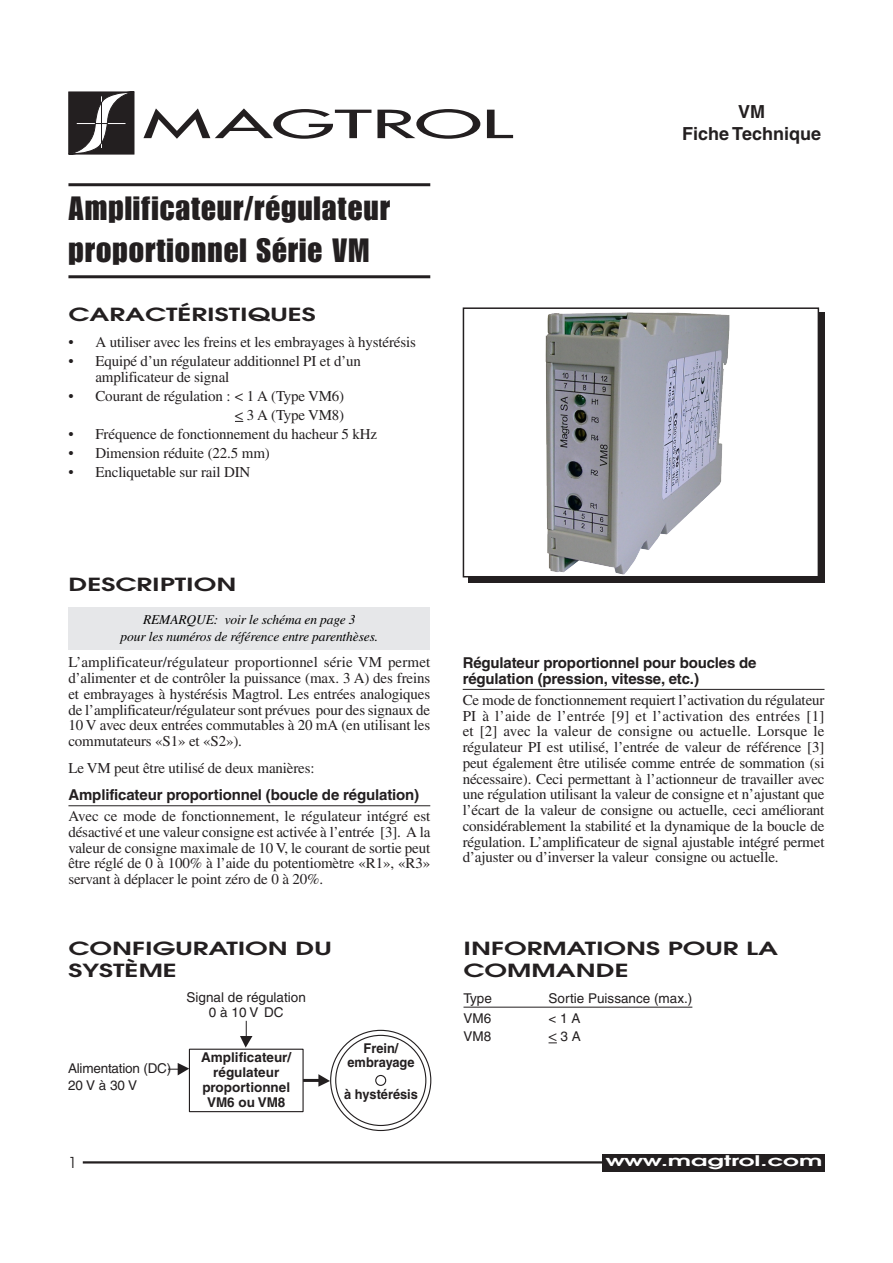
<style>
.page{position:relative;width:893px;height:1263px;background:#fff}
.page>*{position:absolute;margin:0;border:0;box-sizing:border-box;transform-origin:0 0}
.drawing_table_text{font:37.8px "Futura";letter-spacing:-.005em;color:#231f20;scale:2.14 1}
.t1{font:33px/42px "Impact";letter-spacing:.03em;color:#231f20}
.section_heading{font:600 18px/21.6px "Avant Garde";color:#231f20;scale:1.5 1}
.t2{font:700 18px "Helvetica";color:#231f20}
.body_text{font:15px/15.8px "Times";letter-spacing:-.01em;color:#231f20;text-align:justify}
.bullet_list{font:15px/15.8px "Times";letter-spacing:-.01em;color:#231f20}
.subheading{font:700 15px/15.8px "Helvetica";letter-spacing:-.01em;color:#231f20}
.t3{font:15px "Avant Garde";color:#231f20}
.t4{font:600 14.55px "Avant Garde";color:#fff;scale:1.7 1}
.drawing_table_text-2{font:13.5px/15px "Helvetica";color:#231f20;text-align:center}
.table_caption{font:italic 13.5px/16.2px "Times";letter-spacing:-.01em;color:#000;text-align:center}
.drawing_table_text-3{font:700 13.5px/15px "Helvetica";color:#231f20;text-align:center}
.drawing_table_text-4{font:700 13.5px/13.5px "Helvetica";color:#231f20;text-align:center;scale:.95 1}
.s1{font-family:"Times";font-size:15px}
</style>
<div class="page">
<hr style="left:68px;top:183px;width:362px;height:3px;background:#231f20">
<hr style="left:68px;top:275px;width:362px;height:3px;background:#231f20">
<svg style="left:68px;top:92px;width:66px;height:62px;background:#464344"></svg>
<hr style="left:83px;top:1161px;width:524px;height:2px;background:#231f20">
<div style="left:602px;top:1154px;width:223px;height:17px;background:#231f20"></div>
<div style="left:468px;top:313px;width:356px;height:270px;background:#231f20"></div>
<div style="left:463px;top:308px;width:355px;height:269px;background:#fff"></div>
<img style="left:545px;top:312px;width:185px;height:262px">
<div style="left:463px;top:307px;width:356px;height:270px;border:2px solid #231f20"></div>
<hr style="left:68px;top:805px;width:362px;height:1px;background:#231f20">
<hr style="left:463px;top:689px;width:361px;height:1px;background:#231f20">
<svg style="left:168px;top:1063px;width:21px;height:12px"></svg>
<svg style="left:240px;top:1021px;width:12px;height:26px"></svg>
<hr style="left:303px;top:1079px;width:17px;height:3px;background:#231f20">
<svg style="left:318px;top:1074px;width:12px;height:13px"></svg>
<div style="left:375px;top:1075px;width:11px;height:11px;border:1px solid #231f20;border-radius:50%"></div>
<div style="left:189px;top:1049px;width:115px;height:63px;border:1px solid #231f20"></div>
<div style="left:68px;top:607px;width:362px;height:42px;background:#e6e7e9"></div>
<hr style="left:463px;top:1007px;width:229px;height:1px;background:#231f20">
<p class="drawing_table_text" style="left:142px;top:100px;width:174px">MAGTROL</p>
<p class="t1" style="left:68px;top:187px;width:323px">Amplificateur/régulateur proportionnel Série VM</p>
<p class="section_heading" style="left:68px;top:303px;width:166px">CARACTÉRISTIQUES</p>
<p class="bullet_list" style="left:68px;top:334px;width:349px">• A utiliser avec les freins et les embrayages à hystérésis</p>
<p class="bullet_list" style="left:95px;top:353px;width:267px;text-indent:-27px">• Equipé d’un régulateur additionnel PI et d’un amplificateur de signal</p>
<p class="bullet_list" style="left:68px;top:388px;width:277px">• Courant de régulation : &lt; 1 A (Type VM6)</p>
<p class="bullet_list" style="left:235px;top:407px;width:111px">&lt; 3 A (Type VM8)</p>
<p class="bullet_list" style="left:68px;top:426px;width:310px">• Fréquence de fonctionnement du hacheur 5 kHz</p>
<p class="bullet_list" style="left:68px;top:445px;width:203px">• Dimension réduite (22.5 mm)</p>
<p class="bullet_list" style="left:68px;top:464px;width:183px">• Encliquetable sur rail DIN</p>
<p class="section_heading" style="left:68px;top:573px;width:113px">DESCRIPTION</p>
<p class="table_caption" style="left:121px;top:612px;width:259px">REMARQUE: voir le schéma en page 3<br>pour les numéros de référence entre parenthèses.</p>
<p class="t2" style="left:738px;top:101px;width:28px">VM</p>
<p class="t2" style="left:682px;top:123px;width:140px">Fiche Technique</p>
<p class="body_text" style="left:68px;top:654px;width:363px">L’amplificateur/régulateur proportionnel série VM permet d’alimenter et de contrôler la puissance (max. 3 A) des freins et embrayages à hystérésis Magtrol. Les entrées analogiques de l’amplificateur/régulateur sont prévues pour des signaux de 10 V avec deux entrées commutables à 20 mA (en utilisant les commutateurs «S1» et «S2»).</p>
<p class="body_text" style="left:68px;top:760px;width:248px">Le VM peut être utilisé de deux manières:</p>
<p class="subheading" style="left:68px;top:787px;width:352px">Amplificateur proportionnel (boucle de régulation)</p>
<p class="body_text" style="left:68px;top:808px;width:363px">Avec ce mode de fonctionnement, le régulateur intégré est désactivé et une valeur consigne est activée à l’entrée [3]. A la valeur de consigne maximale de 10 V, le courant de sortie peut être réglé de 0 à 100% à l’aide du potentiomètre «R1», «R3» servant à déplacer le point zéro de 0 à 20%.</p>
<p class="section_heading" style="left:68px;top:937px;width:177px">CONFIGURATION DU<br>SYSTÈME</p>
<p class="drawing_table_text-2" style="left:68px;top:1061px;width:105px">Alimentation (DC)</p>
<p class="drawing_table_text-2" style="left:68px;top:1077px;width:71px">20 V à 30 V</p>
<p class="drawing_table_text-2" style="left:187px;top:990px;width:121px">Signal de régulation<br>0 à 10 V DC</p>
<p class="drawing_table_text-3" style="left:201px;top:1049px;width:92px">Amplificateur/ régulateur proportionnel<br>VM6 ou VM8</p>
<p class="drawing_table_text-4" style="left:347px;top:1041px;width:72px">Frein/ embrayage</p>
<p class="drawing_table_text-4" style="left:344px;top:1087px;width:79px">à hystérésis</p>
<p class="subheading" style="left:463px;top:654px;width:295px">Régulateur proportionnel pour boucles de régulation (pression, vitesse, etc.)</p>
<p class="body_text" style="left:463px;top:692px;width:363px">Ce mode de fonctionnement requiert l’activation du régulateur PI à l’aide de l’entrée [9] et l’activation des entrées [1] et [2] avec la valeur de consigne ou actuelle. Lorsque le régulateur PI est utilisé, l’entrée de valeur de référence [3] peut également être utilisée comme entrée de sommation (si nécessaire). Ceci permettant à l’actionneur de travailler avec une régulation utilisant la valeur de consigne et n’ajustant que l’écart de la valeur de consigne ou actuelle, ceci améliorant considérablement la stabilité et la dynamique de la boucle de régulation. L’amplificateur de signal ajustable intégré permet d’ajuster ou d’inverser la valeur consigne ou actuelle.</p>
<p class="section_heading" style="left:463px;top:937px;width:211px">INFORMATIONS POUR LA<br>COMMANDE</p>
<p class="drawing_table_text-2" style="left:463px;top:990px;width:30px">Type</p>
<p class="drawing_table_text-2" style="left:549px;top:990px;width:145px">Sortie Puissance (max.)</p>
<p class="drawing_table_text-2" style="left:463px;top:1011px;width:29px">VM6</p>
<p class="drawing_table_text-2" style="left:549px;top:1011px;width:33px">&lt; 1 A</p>
<p class="drawing_table_text-2" style="left:463px;top:1029px;width:29px">VM8</p>
<p class="drawing_table_text-2" style="left:549px;top:1029px;width:34px"><span class="s1">&lt;</span> 3 A</p>
<p class="t3" style="left:68px;top:1154px;width:10px">1</p>
<p class="t4" style="left:605px;top:1151px;width:129px">www.magtrol.com</p>
</div>
